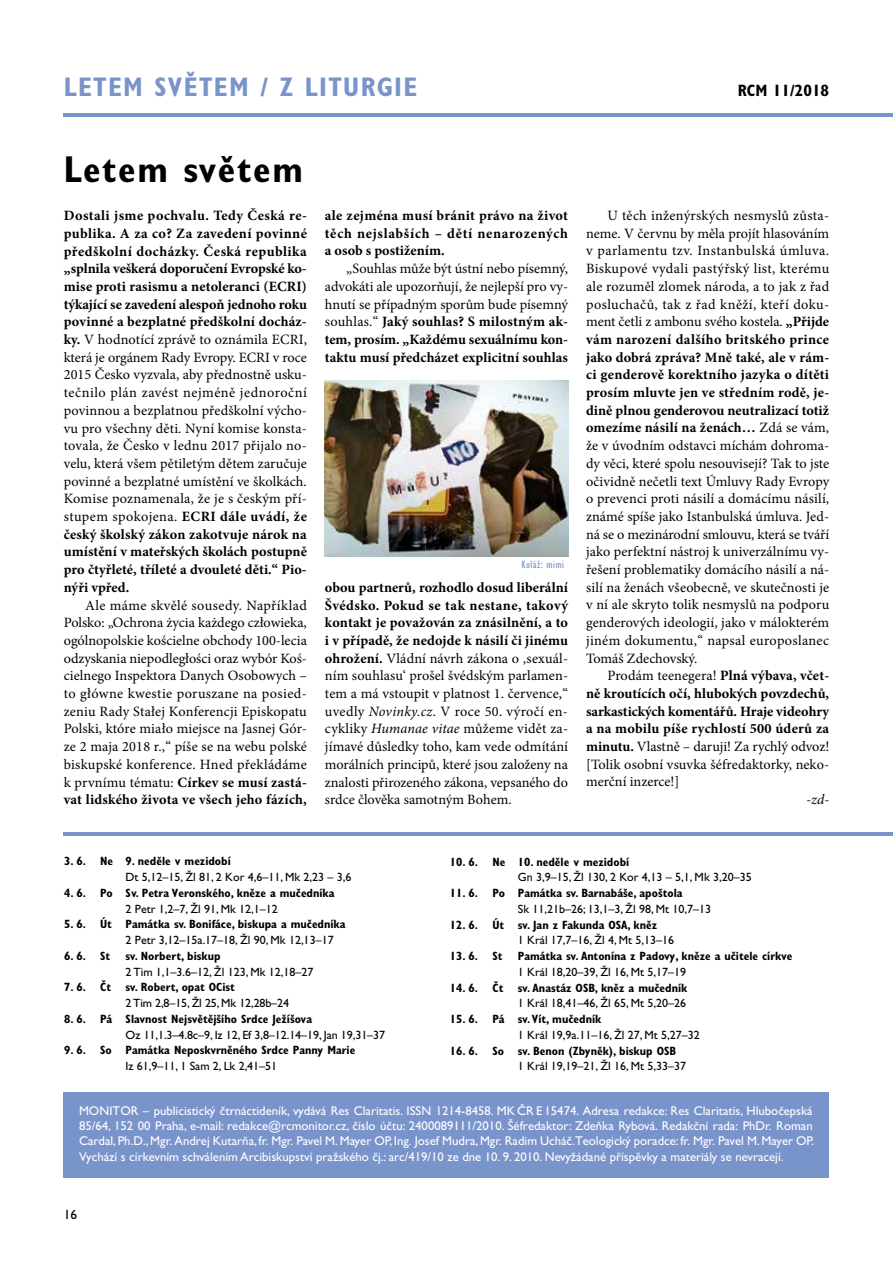
<style>
.page{position:relative;width:893px;height:1263px;background:#fff}
.page>*{position:absolute;margin:0;border:0;box-sizing:border-box;transform-origin:0 0}
.t1{font:700 condensed 37.5px "Gill Sans Std";letter-spacing:.04em;color:#000}
.t2{font:700 condensed 27px "Gill Sans Std";letter-spacing:.05em;color:#7993cb}
.t3{font:700 condensed 16.5px "Gill Sans Std";color:#000}
.t4{font:14.25px/17.7px "Minion Pro";letter-spacing:.005em;color:#000;text-align:justify}
.t5{font:700 14.25px/17.7px "Minion Pro";letter-spacing:.01em;color:#000;text-align:justify}
.t6{font:italic 14.25px "Minion Pro";color:#000}
.t7{font:13.5px "Gill Sans Std";color:#000}
.t8{font:12.75px/15.3px "Gill Sans Std";color:#fff;text-align:justify}
.t9{font:700 condensed 12px "Gill Sans Std";color:#000}
.t10{font:12px "Gill Sans Std";color:#000}
.t11{font:condensed 10.95px "Gill Sans Std";letter-spacing:.05em;color:#7993cb}
.s1{font-weight:400}
.s2{font-weight:700}
.s3{font-style:italic}
</style>
<div class="page">
<hr style="left:64px;top:113px;width:829px;height:4px;background:#7993cb">
<div style="left:63px;top:1092px;width:766px;height:86px;background:#7993cb"></div>
<hr style="left:64px;top:832px;width:829px;height:3px;background:#7993cb">
<img style="left:325px;top:380px;width:243px;height:176px">
<h2 class="t2" style="left:64px;top:71px;width:355px">LETEM SVĚTEM / Z LITURGIE</h2>
<p class="t3" style="left:738px;top:81px;width:93px">RCM 11/2018</p>
<h1 class="t1" style="left:64px;top:147px;width:241px">Letem světem</h1>
<p class="t5" style="left:64px;top:207px;width:245px">Dostali jsme pochvalu. Tedy Česká re&shy;publika. A za co? Za zavedení povinné předškolní docházky. Česká republika „splnila veškerá doporučení Evropské ko&shy;mise proti rasismu a netoleranci (ECRI) týkající se zavedení alespoň jednoho roku povinné a bezplatné předškolní docház&shy;ky. <span class="s1">V hodnotící zprávě to oznámila ECRI, která je orgánem Rady Evropy. ECRI v roce 2015 Česko vyzvala, aby přednostně usku&shy;tečnilo plán zavést nejméně jednoroční povinnou a bezplatnou předškolní výcho&shy;vu pro všechny děti. Nyní komise konsta&shy;tovala, že Česko v lednu 2017 přijalo no&shy;velu, která všem pětiletým dětem zaručuje povinné a bezplatné umístění ve školkách.<br>Komise poznamenala, že je s českým pří&shy;stupem spokojena.</span> ECRI dále uvádí, že český školský zákon zakotvuje nárok na umístění v mateřských školách postupně pro čtyřleté, tříleté a dvouleté děti.“ Pio&shy;nýři vpřed.</p>
<p class="t4" style="left:64px;top:596px;width:245px;text-indent:21px">Ale máme skvělé sousedy. Například Polsko: „Ochrona życia każdego człowieka, ogólnopolskie kościelne obchody 100-lecia odzyskania niepodległości oraz wybór Koś&shy;cielnego Inspektora Danych Osobowych – to główne kwestie poruszane na posied&shy;zeniu Rady Stałej Konferencji Episkopatu Polski, które miało miejsce na Jasnej Gór&shy;ze 2 maja 2018 r.,“ píše se na webu polské biskupské konference. Hned překládáme k prvnímu tématu: <span class="s2">Církev se musí zastá&shy;vat lidského života ve všech jeho fázích,</span></p>
<p class="t5" style="left:325px;top:206px;width:245px">ale zejména musí bránit právo na život těch nejslabších – dětí nenarozených a osob s postižením.</p>
<p class="t4" style="left:325px;top:260px;width:245px;text-indent:21px">„Souhlas může být ústní nebo písemný, advokáti ale upozorňují, že nejlepší pro vy&shy;hnutí se případným sporům bude písemný souhlas.“ <span class="s2">Jaký souhlas? S milostným ak&shy;tem, prosím. „Každému sexuálnímu kon&shy;taktu musí předcházet explicitní souhlas</span></p>
<p class="t11" style="left:521px;top:559px;width:44px">Koláž: mimi</p>
<p class="t4" style="left:325px;top:578px;width:245px"><span class="s2">obou partnerů, rozhodlo dosud liberální Švédsko. Pokud se tak nestane, takový kontakt je považován za znásilnění, a to i v případě, že nedojde k násilí či jinému ohrožení.</span> Vládní návrh zákona o ‚sexuál&shy;ním souhlasu‘ prošel švédským parlamen&shy;tem a má vstoupit v platnost 1. července,“ uvedly <span class="s3">Novinky.cz</span>. V roce 50. výročí en&shy;cykliky <span class="s3">Humanae vitae</span> můžeme vidět za&shy;jímavé důsledky toho, kam vede odmítání morálních principů, které jsou založeny na znalosti přirozeného zákona, vepsaného do srdce člověka samotným Bohem.</p>
<p class="t4" style="left:586px;top:207px;width:245px;text-indent:21px">U těch inženýrských nesmyslů zůsta&shy;neme. V červnu by měla projít hlasováním v parlamentu tzv. Instanbulská úmluva.<br>Biskupové vydali pastýřský list, kterému ale rozuměl zlomek národa, a to jak z řad posluchačů, tak z řad kněží, kteří doku&shy;ment četli z ambonu svého kostela. <span class="s2">„Přijde vám narození dalšího britského prince jako dobrá zpráva? Mně také, ale v rám&shy;ci genderově korektního jazyka o dítěti prosím mluvte jen ve středním rodě, je&shy;dině plnou genderovou neutralizací totiž omezíme násilí na ženách…</span> Zdá se vám, že v úvodním odstavci míchám dohroma&shy;dy věci, které spolu nesouvisejí? Tak to jste očividně nečetli text Úmluvy Rady Evropy o prevenci proti násilí a domácímu násilí, známé spíše jako Istanbulská úmluva. Jed&shy;ná se o mezinárodní smlouvu, která se tváří jako perfektní nástroj k univerzálnímu vy&shy;řešení problematiky domácího násilí a ná&shy;silí na ženách všeobecně, ve skutečnosti je v ní ale skryto tolik nesmyslů na podporu genderových ideologií, jako v málokterém jiném dokumentu,“ napsal europoslanec Tomáš Zdechovský.</p>
<p class="t5" style="left:586px;top:667px;width:245px;text-indent:21px"><span class="s1">Prodám teenegera!</span> Plná výbava, včet&shy;ně kroutících očí, hlubokých povzdechů, sarkastických komentářů. Hraje videohry a na mobilu píše rychlostí 500 úderů za minutu. <span class="s1">Vlastně – daruji! Za rychlý odvoz! [Tolik osobní vsuvka šéfredaktorky, neko&shy;merční inzerce!]</span></p>
<p class="t6" style="left:806px;top:790px;width:24px">-zd-</p>
<p class="t9" style="left:64px;top:854px;width:168px">3. 6. Ne 9. neděle v mezidobí</p>
<p class="t10" style="left:126px;top:870px;width:227px">Dt 5,12–15, Žl 81, 2 Kor 4,6–11, Mk 2,23 – 3,6</p>
<p class="t9" style="left:64px;top:886px;width:272px">4. 6. Po Sv. Petra Veronského, kněze a mučedníka</p>
<p class="t10" style="left:126px;top:902px;width:154px">2 Petr 1,2–7, Žl 91, Mk 12,1–12</p>
<p class="t9" style="left:64px;top:917px;width:283px">5. 6. Út Památka sv. Bonifáce, biskupa a mučedníka</p>
<p class="t10" style="left:126px;top:933px;width:209px">2 Petr 3,12–15a.17–18, Žl 90, Mk 12,13–17</p>
<p class="t9" style="left:64px;top:949px;width:47px">6. 6. St</p>
<p class="t9" style="left:126px;top:949px;width:97px">sv. Norbert, biskup</p>
<p class="t10" style="left:126px;top:965px;width:189px">2 Tim 1,1–3.6–12, Žl 123, Mk 12,18–27</p>
<p class="t9" style="left:64px;top:980px;width:172px">7. 6. Čt sv. Robert, opat OCist</p>
<p class="t10" style="left:126px;top:996px;width:165px">2 Tim 2,8–15, Žl 25, Mk 12,28b–24</p>
<p class="t9" style="left:64px;top:1012px;width:249px">8. 6. Pá Slavnost Nejsvětějšího Srdce Ježíšova</p>
<p class="t10" style="left:126px;top:1028px;width:261px">Oz 11,1.3–4.8c–9, Iz 12, Ef 3,8–12.14–19, Jan 19,31–37</p>
<p class="t9" style="left:64px;top:1043px;width:293px">9. 6. So Památka Neposkvrněného Srdce Panny Marie</p>
<p class="t10" style="left:126px;top:1059px;width:153px">Iz 61,9–11, 1 Sam 2, Lk 2,41–51</p>
<p class="t9" style="left:450px;top:854px;width:181px">10. 6. Ne 10. neděle v mezidobí</p>
<p class="t10" style="left:518px;top:870px;width:235px">Gn 3,9–15, Žl 130, 2 Kor 4,13 – 5,1, Mk 3,20–35</p>
<p class="t9" style="left:450px;top:886px;width:234px">11. 6. Po Památka sv. Barnabáše, apoštola</p>
<p class="t10" style="left:518px;top:902px;width:195px">Sk 11,21b–26; 13,1–3, Žl 98, Mt 10,7–13</p>
<p class="t9" style="left:450px;top:917px;width:209px">12. 6. Út sv. Jan z Fakunda OSA, kněz</p>
<p class="t10" style="left:518px;top:933px;width:158px">1 Král 17,7–16, Žl 4, Mt 5,13–16</p>
<p class="t9" style="left:450px;top:949px;width:54px">13. 6. St</p>
<p class="t9" style="left:518px;top:949px;width:276px">Památka sv. Antonína z Padovy, kněze a učitele církve</p>
<p class="t10" style="left:518px;top:965px;width:170px">1 Král 18,20–39, Žl 16, Mt 5,17–19</p>
<p class="t9" style="left:450px;top:980px;width:239px">14. 6. Čt sv. Anastáz OSB, kněz a mučedník</p>
<p class="t10" style="left:518px;top:996px;width:170px">1 Král 18,41–46, Žl 65, Mt 5,20–26</p>
<p class="t9" style="left:450px;top:1012px;width:153px">15. 6. Pá sv. Vít, mučedník</p>
<p class="t10" style="left:518px;top:1028px;width:184px">1 Král 19,9a.11–16, Žl 27, Mt 5,27–32</p>
<p class="t9" style="left:450px;top:1043px;width:228px">16. 6. So sv. Benon (Zbyněk), biskup OSB</p>
<p class="t10" style="left:518px;top:1059px;width:170px">1 Král 19,19–21, Žl 16, Mt 5,33–37</p>
<p class="t8" style="left:79px;top:1103px;width:736px">MONITOR – publicistický čtrnáctideník, vydává Res Claritatis. ISSN 1214-8458. MK ČR E 15474. Adresa redakce: Res Claritatis, Hlubočepská 85/64, 152 00 Praha, e-mail: redakce@rcmonitor.cz, číslo účtu: 2400089111/2010. Šéfredaktor: Zdeňka Rybová. Redakční rada: PhDr. Roman Cardal, Ph.D., Mgr. Andrej Kutarňa, fr. Mgr. Pavel M. Mayer OP, Ing. Josef Mudra, Mgr. Radim Ucháč.Teologický poradce: fr. Mgr. Pavel M. Mayer OP.<br>Vychází s církevním schválením Arcibiskupství pražského čj.: arc/419/10 ze dne 10. 9. 2010. Nevyžádané příspěvky a materiály se nevracejí.</p>
<p class="t7" style="left:64px;top:1207px;width:15px">16</p>
</div>
